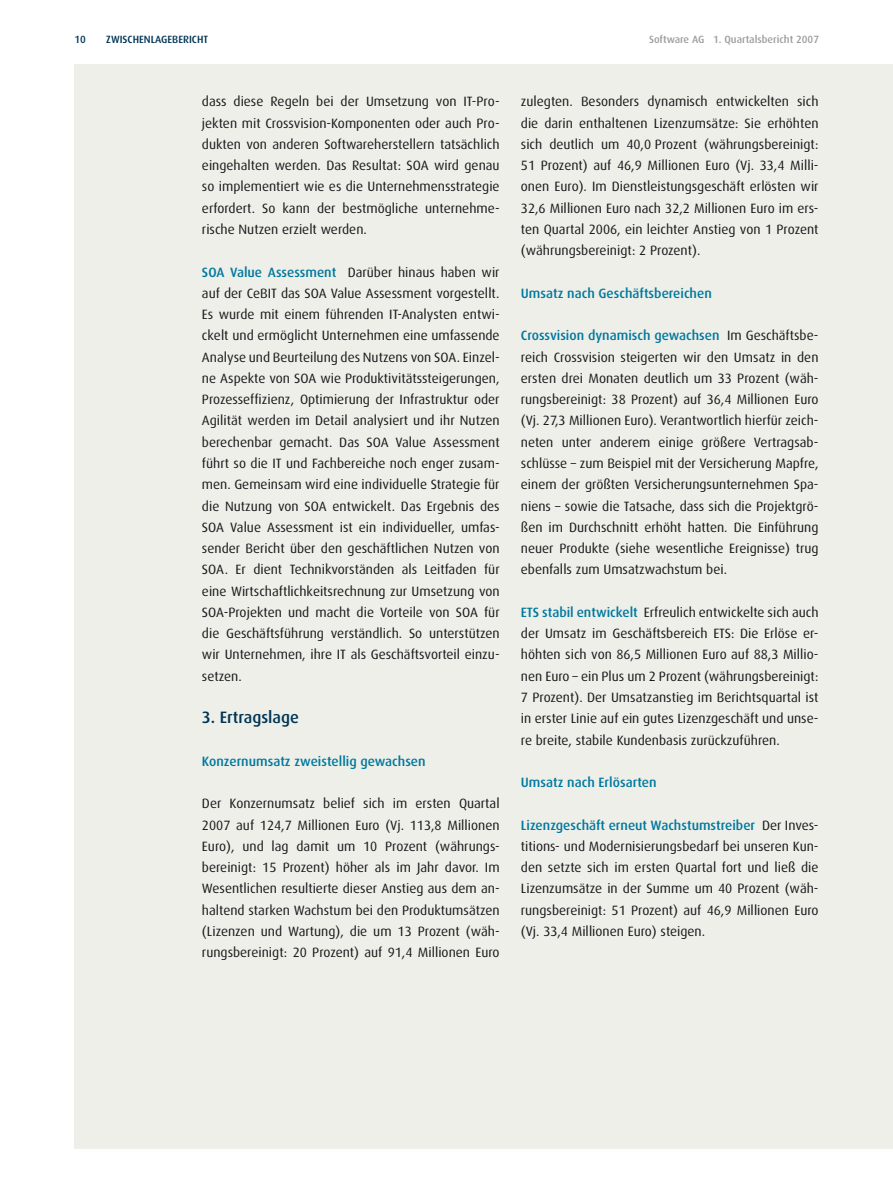
<style>
.page{position:relative;width:893px;height:1187px;background:#fff}
.page>*{position:absolute;margin:0;border:0;box-sizing:border-box;transform-origin:0 0}
.t1{font:500 16.5px "Dax CE";color:#003455}
.t2{font:13.5px/21.3px "Dax CE";color:#1a171b;text-align:justify}
.t3{font:500 13.5px "Dax CE";color:#00789f}
.t4{font:500 10.5px "Dax CE";color:#9c9d9f}
.t5{font:500 10.5px "Dax CE";color:#003455}
.s1{font-weight:500;color:#00789f}
</style>
<div class="page">
<div style="left:74px;top:64px;width:819px;height:1084px;background:#edefe8"></div>
<p class="t5" style="left:74px;top:34px;width:13px">10</p>
<p class="t5" style="left:106px;top:34px;width:103px">ZWISCHENLAGEBERICHT</p>
<p class="t4" style="left:649px;top:34px;width:171px">Software AG 1. Quartalsbericht 2007</p>
<p class="t2" style="left:202px;top:92px;width:299px">dass diese Regeln bei der Umsetzung von IT-Pro&shy;jekten mit Crossvision-Komponenten oder auch Pro&shy;dukten von anderen Softwareherstellern tatsächlich eingehalten werden. Das Resultat: SOA wird genau so implementiert wie es die Unternehmensstrategie erfordert. So kann der bestmögliche unternehme&shy;rische Nutzen erzielt werden.</p>
<p class="t2" style="left:202px;top:262px;width:299px"><span class="s1">SOA Value Assessment</span> Darüber hinaus haben wir auf der CeBIT das SOA Value Assessment vorgestellt.<br>Es wurde mit einem führenden IT-Analysten entwi&shy;ckelt und ermöglicht Unternehmen eine umfassende Analyse und Beurteilung des Nutzens von SOA. Einzel&shy;ne Aspekte von SOA wie Produktivitätssteigerungen, Prozesseffizienz, Optimierung der Infrastruktur oder Agilität werden im Detail analysiert und ihr Nutzen berechenbar gemacht. Das SOA Value Assessment führt so die IT und Fachbereiche noch enger zusam&shy;men. Gemeinsam wird eine individuelle Strategie für die Nutzung von SOA entwickelt. Das Ergebnis des SOA Value Assessment ist ein individueller, umfas&shy;sender Bericht über den geschäftlichen Nutzen von SOA. Er dient Technikvorständen als Leitfaden für eine Wirtschaftlichkeitsrechnung zur Umsetzung von SOA-Projekten und macht die Vorteile von SOA für die Geschäftsführung verständlich. So unterstützen wir Unternehmen, ihre IT als Geschäftsvorteil einzu&shy;setzen.</p>
<p class="t1" style="left:202px;top:709px;width:99px">3. Ertragslage</p>
<p class="t3" style="left:202px;top:754px;width:225px">Konzernumsatz zweistellig gewachsen</p>
<p class="t2" style="left:202px;top:793px;width:299px">Der Konzernumsatz belief sich im ersten Quartal 2007 auf 124,7 Millionen Euro (Vj. 113,8 Millionen Euro), und lag damit um 10 Prozent (währungs&shy;bereinigt: 15 Prozent) höher als im Jahr davor. Im Wesentlichen resultierte dieser Anstieg aus dem an&shy;haltend starken Wachstum bei den Produktumsätzen (Lizenzen und Wartung), die um 13 Prozent (wäh&shy;rungsbereinigt: 20 Prozent) auf 91,4 Millionen Euro</p>
<p class="t2" style="left:521px;top:92px;width:299px">zulegten. Besonders dynamisch entwickelten sich die darin enthaltenen Lizenzumsätze: Sie erhöhten sich deutlich um 40,0 Prozent (währungsbereinigt:<br>51 Prozent) auf 46,9 Millionen Euro (Vj. 33,4 Milli&shy;onen Euro). Im Dienstleistungsgeschäft erlösten wir 32,6 Millionen Euro nach 32,2 Millionen Euro im ers&shy;ten Quartal 2006, ein leichter Anstieg von 1 Prozent (währungsbereinigt: 2 Prozent).</p>
<p class="t3" style="left:521px;top:286px;width:192px">Umsatz nach Geschäftsbereichen</p>
<p class="t2" style="left:521px;top:326px;width:299px"><span class="s1">Crossvision dynamisch gewachsen</span> Im Geschäftsbe&shy;reich Crossvision steigerten wir den Umsatz in den ersten drei Monaten deutlich um 33 Prozent (wäh&shy;rungsbereinigt: 38 Prozent) auf 36,4 Millionen Euro (Vj. 27,3 Millionen Euro). Verantwortlich hierfür zeich&shy;neten unter anderem einige größere Vertragsab&shy;schlüsse – zum Beispiel mit der Versicherung Mapfre, einem der größten Versicherungsunternehmen Spa&shy;niens – sowie die Tatsache, dass sich die Projektgrö&shy;ßen im Durchschnitt erhöht hatten. Die Einführung neuer Produkte (siehe wesentliche Ereignisse) trug ebenfalls zum Umsatzwachstum bei.</p>
<p class="t2" style="left:521px;top:602px;width:299px"><span class="s1">ETS stabil entwickelt</span> Erfreulich entwickelte sich auch der Umsatz im Geschäftsbereich ETS: Die Erlöse er&shy;höhten sich von 86,5 Millionen Euro auf 88,3 Millio&shy;nen Euro – ein Plus um 2 Prozent (währungsbereinigt:<br>7 Prozent). Der Umsatzanstieg im Berichtsquartal ist in erster Linie auf ein gutes Lizenzgeschäft und unse&shy;re breite, stabile Kundenbasis zurückzuführen.</p>
<p class="t3" style="left:521px;top:775px;width:137px">Umsatz nach Erlösarten</p>
<p class="t2" style="left:521px;top:815px;width:299px"><span class="s1">Lizenzgeschäft erneut Wachstumstreiber</span> Der Inves&shy;titions- und Modernisierungsbedarf bei unseren Kun&shy;den setzte sich im ersten Quartal fort und ließ die Lizenzumsätze in der Summe um 40 Prozent (wäh&shy;rungsbereinigt: 51 Prozent) auf 46,9 Millionen Euro (Vj. 33,4 Millionen Euro) steigen.</p>
</div>
